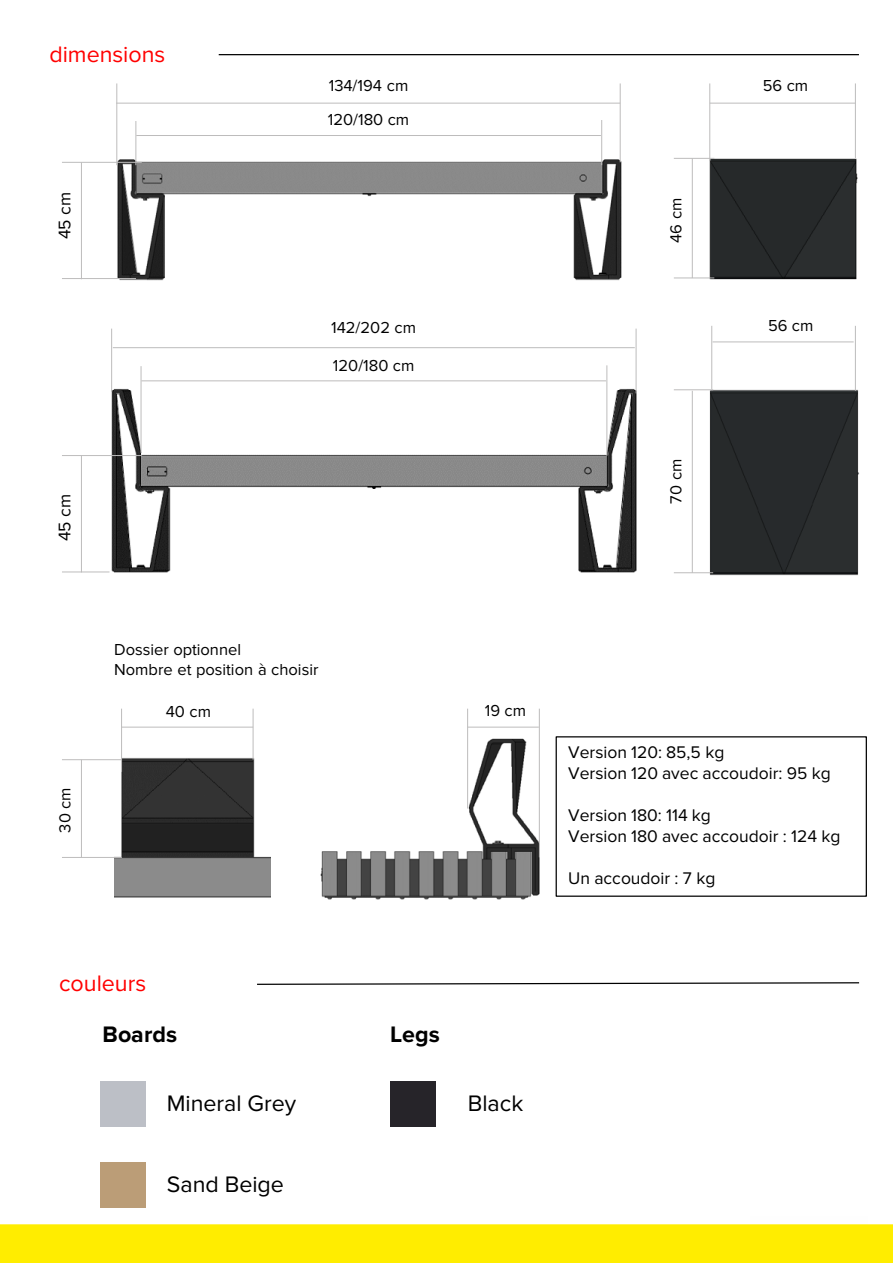
<style>
.page{position:relative;width:893px;height:1263px;background:#fff}
.page>*{position:absolute;margin:0;border:0;box-sizing:border-box;transform-origin:0 0}
.t1{font:23.25px "Proxima Nova";color:#000}
.t2{font:23.25px "Proxima Nova";letter-spacing:-.005em;color:#f00}
.t3{font:700 23.25px "Proxima Nova";color:#000}
.t4{font:17.55px/20.9px "Proxima Nova";color:#000}
.t5{font:16.5px/19.8px "Proxima Nova";color:#000}
</style>
<div class="page">
<img style="left:320px;top:710px;width:236px;height:190px">
<img style="left:705px;top:383px;width:154px;height:193px">
<img style="left:693px;top:149px;width:165px;height:131px">
<img style="left:102px;top:133px;width:520px;height:148px">
<hr style="left:219px;top:54px;width:640px;height:1px;background:#000">
<svg style="left:257px;top:982px;width:603px;height:3px"></svg>
<div style="left:101px;top:1081px;width:45px;height:46px;background:#bcbfc6"></div>
<div style="left:101px;top:1162px;width:45px;height:46px;background:#bb9d77"></div>
<div style="left:390px;top:1081px;width:45px;height:46px;background:#262429"></div>
<div style="left:556px;top:736px;width:311px;height:161px;border:1px solid #000"></div>
<img style="left:91px;top:357px;width:546px;height:216px">
<hr style="left:711px;top:326px;width:1px;height:63px;background:#bdbcbc">
<hr style="left:855px;top:326px;width:1px;height:65px;background:#bdbcbc">
<hr style="left:713px;top:341px;width:141px;height:1px;background:#bdbcbc">
<hr style="left:674px;top:389px;width:39px;height:1px;background:#bdbcbc">
<hr style="left:674px;top:572px;width:39px;height:1px;background:#bdbcbc">
<hr style="left:692px;top:391px;width:1px;height:182px;background:#bdbcbc">
<hr style="left:62px;top:455px;width:80px;height:1px;background:#bdbcbc">
<hr style="left:62px;top:571px;width:47px;height:1px;background:#bdbcbc">
<hr style="left:81px;top:455px;width:1px;height:117px;background:#bdbcbc">
<hr style="left:141px;top:366px;width:1px;height:87px;background:#bdbcbc">
<hr style="left:606px;top:365px;width:1px;height:91px;background:#bdbcbc">
<hr style="left:636px;top:329px;width:1px;height:64px;background:#bdbcbc">
<hr style="left:111px;top:329px;width:1px;height:63px;background:#bdbcbc">
<hr style="left:141px;top:380px;width:465px;height:1px;background:#bdbcbc">
<hr style="left:113px;top:347px;width:522px;height:1px;background:#bdbcbc">
<hr style="left:674px;top:158px;width:40px;height:1px;background:#bdbcbc">
<hr style="left:674px;top:278px;width:40px;height:1px;background:#bdbcbc">
<hr style="left:692px;top:158px;width:1px;height:120px;background:#bdbcbc">
<hr style="left:62px;top:162px;width:80px;height:1px;background:#bdbcbc">
<hr style="left:62px;top:278px;width:74px;height:1px;background:#bdbcbc">
<hr style="left:81px;top:162px;width:1px;height:117px;background:#bdbcbc">
<hr style="left:135px;top:121px;width:1px;height:44px;background:#bdbcbc">
<hr style="left:601px;top:120px;width:1px;height:45px;background:#bdbcbc">
<hr style="left:620px;top:83px;width:1px;height:79px;background:#bdbcbc">
<hr style="left:116px;top:83px;width:1px;height:82px;background:#bdbcbc">
<hr style="left:136px;top:135px;width:465px;height:1px;background:#bdbcbc">
<hr style="left:116px;top:103px;width:504px;height:1px;background:#bdbcbc">
<hr style="left:709px;top:83px;width:1px;height:78px;background:#bdbcbc">
<hr style="left:855px;top:83px;width:1px;height:75px;background:#bdbcbc">
<hr style="left:710px;top:103px;width:145px;height:1px;background:#bdbcbc">
<img style="left:115px;top:743px;width:156px;height:155px">
<hr style="left:121px;top:709px;width:1px;height:63px;background:#bdbcbc">
<hr style="left:253px;top:709px;width:1px;height:51px;background:#bdbcbc">
<hr style="left:122px;top:727px;width:131px;height:1px;background:#bdbcbc">
<hr style="left:62px;top:759px;width:59px;height:1px;background:#bdbcbc">
<hr style="left:62px;top:857px;width:60px;height:1px;background:#bdbcbc">
<hr style="left:81px;top:760px;width:1px;height:97px;background:#bdbcbc">
<hr style="left:467px;top:709px;width:1px;height:99px;background:#bdbcbc">
<hr style="left:539px;top:709px;width:1px;height:148px;background:#bdbcbc">
<hr style="left:468px;top:727px;width:71px;height:1px;background:#bdbcbc">
<div style="left:0;top:1224px;width:893px;height:39px;background:#ffed00"></div>
<h1 class="t2" style="left:49px;top:41px;width:117px">dimensions</h1>
<p class="t5" style="left:329px;top:76px;width:81px">134/194 cm</p>
<p class="t5" style="left:328px;top:110px;width:83px">120/180 cm</p>
<p class="t4" style="left:54px;top:239px;width:49px;rotate:-90deg">45 cm</p>
<p class="t5" style="left:666px;top:243px;width:46px;rotate:-90deg">46 cm</p>
<p class="t5" style="left:331px;top:318px;width:87px">142/202 cm</p>
<p class="t5" style="left:333px;top:356px;width:83px">120/180 cm</p>
<p class="t4" style="left:54px;top:541px;width:49px;rotate:-90deg">45 cm</p>
<p class="t5" style="left:114px;top:640px;width:206px">Dossier optionnel<br>Nombre et position à choisir</p>
<p class="t5" style="left:166px;top:702px;width:47px">40 cm</p>
<p class="t5" style="left:485px;top:700px;width:43px">19 cm</p>
<p class="t5" style="left:666px;top:503px;width:46px;rotate:-90deg">70 cm</p>
<p class="t5" style="left:763px;top:76px;width:47px">56 cm</p>
<p class="t5" style="left:768px;top:316px;width:47px">56 cm</p>
<p class="t5" style="left:55px;top:833px;width:47px;rotate:-90deg">30 cm</p>
<h1 class="t2" style="left:59px;top:969px;width:89px">couleurs</h1>
<h1 class="t3" style="left:103px;top:1020px;width:76px">Boards</h1>
<h1 class="t3" style="left:390px;top:1020px;width:51px">Legs</h1>
<h1 class="t1" style="left:167px;top:1090px;width:131px">Mineral Grey</h1>
<h1 class="t1" style="left:167px;top:1171px;width:119px">Sand Beige</h1>
<h1 class="t1" style="left:468px;top:1090px;width:57px">Black</h1>
<p class="t4" style="left:568px;top:742px;width:264px">Version 120: 85,5 kg<br>Version 120 avec accoudoir: 95 kg</p>
<p class="t4" style="left:568px;top:805px;width:274px">Version 180: 114 kg<br>Version 180 avec accoudoir : 124 kg</p>
<p class="t4" style="left:568px;top:867px;width:149px">Un accoudoir : 7 kg</p>
</div>
